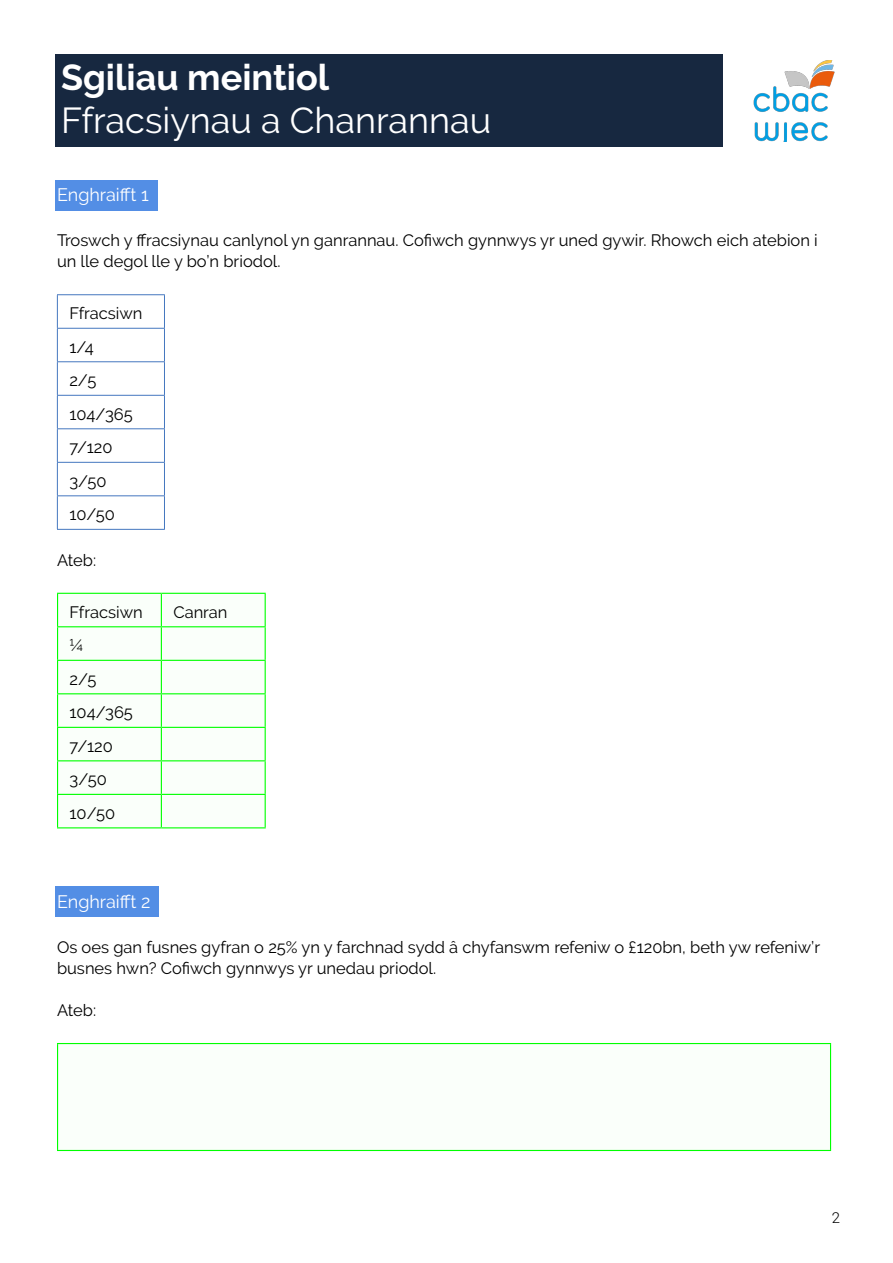
<style>
.page{position:relative;width:893px;height:1263px;background:#fff}
.page>*{position:absolute;margin:0;border:0;box-sizing:border-box;transform-origin:0 0}
.t1{font:36px "Raleway";color:#fff}
.t2{font:700 36px "Raleway";color:#fff}
.t3{font:18px "Raleway";color:#fff}
.t4{font:16.5px/33.5px "Raleway";color:#000}
.t5{font:300 15px "Roboto";color:#000}
</style>
<div class="page">
<div style="left:55px;top:54px;width:667px;height:50px;background:#172840"></div>
<div style="left:55px;top:98px;width:667px;height:49px;background:#172840"></div>
<img style="left:753px;top:61px;width:82px;height:81px">
<div style="left:56px;top:180px;width:102px;height:30px;background:#538ee5"></div>
<div style="left:56px;top:886px;width:103px;height:31px;background:#538ee5"></div>
<hr style="left:57px;top:328px;width:108px;height:1px;background:#4577bf">
<hr style="left:57px;top:361px;width:108px;height:1px;background:#4577bf">
<hr style="left:57px;top:395px;width:108px;height:1px;background:#4577bf">
<hr style="left:57px;top:428px;width:108px;height:1px;background:#4577bf">
<hr style="left:57px;top:462px;width:108px;height:1px;background:#4577bf">
<hr style="left:57px;top:495px;width:108px;height:1px;background:#4577bf">
<hr style="left:57px;top:294px;width:108px;height:1px;background:#4577bf">
<hr style="left:57px;top:295px;width:1px;height:33px;background:#4577bf">
<hr style="left:164px;top:295px;width:1px;height:33px;background:#4577bf">
<hr style="left:57px;top:329px;width:1px;height:32px;background:#4577bf">
<hr style="left:164px;top:329px;width:1px;height:32px;background:#4577bf">
<hr style="left:57px;top:362px;width:1px;height:33px;background:#4577bf">
<hr style="left:164px;top:362px;width:1px;height:33px;background:#4577bf">
<hr style="left:57px;top:396px;width:1px;height:32px;background:#4577bf">
<hr style="left:164px;top:396px;width:1px;height:32px;background:#4577bf">
<hr style="left:57px;top:429px;width:1px;height:33px;background:#4577bf">
<hr style="left:164px;top:429px;width:1px;height:33px;background:#4577bf">
<hr style="left:57px;top:463px;width:1px;height:32px;background:#4577bf">
<hr style="left:164px;top:463px;width:1px;height:32px;background:#4577bf">
<hr style="left:57px;top:496px;width:1px;height:33px;background:#4577bf">
<hr style="left:164px;top:496px;width:1px;height:33px;background:#4577bf">
<hr style="left:57px;top:529px;width:108px;height:1px;background:#4577bf">
<svg style="left:58px;top:594px;width:207px;height:233px"></svg>
<hr style="left:161px;top:594px;width:1px;height:32px;background:#0f0">
<hr style="left:57px;top:626px;width:104px;height:1px;background:#0f0">
<hr style="left:161px;top:626px;width:105px;height:1px;background:#0f0">
<hr style="left:161px;top:627px;width:1px;height:33px;background:#0f0">
<hr style="left:57px;top:660px;width:104px;height:1px;background:#0f0">
<hr style="left:161px;top:660px;width:105px;height:1px;background:#0f0">
<hr style="left:161px;top:661px;width:1px;height:32px;background:#0f0">
<hr style="left:57px;top:693px;width:104px;height:1px;background:#0f0">
<hr style="left:161px;top:693px;width:105px;height:1px;background:#0f0">
<hr style="left:161px;top:694px;width:1px;height:33px;background:#0f0">
<hr style="left:57px;top:727px;width:104px;height:1px;background:#0f0">
<hr style="left:161px;top:727px;width:105px;height:1px;background:#0f0">
<hr style="left:161px;top:728px;width:1px;height:32px;background:#0f0">
<hr style="left:57px;top:760px;width:104px;height:1px;background:#0f0">
<hr style="left:161px;top:760px;width:105px;height:1px;background:#0f0">
<hr style="left:161px;top:761px;width:1px;height:33px;background:#0f0">
<hr style="left:57px;top:794px;width:104px;height:1px;background:#0f0">
<hr style="left:161px;top:794px;width:105px;height:1px;background:#0f0">
<hr style="left:161px;top:795px;width:1px;height:32px;background:#0f0">
<hr style="left:57px;top:593px;width:104px;height:1px;background:#0f0">
<hr style="left:57px;top:594px;width:1px;height:32px;background:#0f0">
<hr style="left:161px;top:593px;width:105px;height:1px;background:#0f0">
<hr style="left:265px;top:594px;width:1px;height:32px;background:#0f0">
<hr style="left:57px;top:627px;width:1px;height:33px;background:#0f0">
<hr style="left:265px;top:627px;width:1px;height:33px;background:#0f0">
<hr style="left:57px;top:661px;width:1px;height:32px;background:#0f0">
<hr style="left:265px;top:661px;width:1px;height:32px;background:#0f0">
<hr style="left:57px;top:694px;width:1px;height:33px;background:#0f0">
<hr style="left:265px;top:694px;width:1px;height:33px;background:#0f0">
<hr style="left:57px;top:728px;width:1px;height:32px;background:#0f0">
<hr style="left:265px;top:728px;width:1px;height:32px;background:#0f0">
<hr style="left:57px;top:761px;width:1px;height:33px;background:#0f0">
<hr style="left:265px;top:761px;width:1px;height:33px;background:#0f0">
<hr style="left:57px;top:795px;width:1px;height:32px;background:#0f0">
<hr style="left:265px;top:795px;width:1px;height:32px;background:#0f0">
<hr style="left:57px;top:827px;width:104px;height:1px;background:#0f0">
<hr style="left:161px;top:827px;width:105px;height:1px;background:#0f0">
<div style="left:58px;top:1043px;width:772px;height:107px;background:#fafffa"></div>
<hr style="left:57px;top:1043px;width:774px;height:1px;background:#0f0">
<hr style="left:57px;top:1044px;width:1px;height:106px;background:#0f0">
<hr style="left:830px;top:1044px;width:1px;height:106px;background:#0f0">
<hr style="left:57px;top:1150px;width:774px;height:1px;background:#0f0">
<h1 class="t2" style="left:61px;top:56px;width:270px">Sgiliau meintiol</h1>
<h1 class="t1" style="left:61px;top:99px;width:432px">Ffracsiynau a Chanrannau</h1>
<p class="t3" style="left:57px;top:185px;width:93px">Enghraifft 1</p>
<p class="t4" style="left:57px;top:230px;width:762px;line-height:21px">Troswch y ffracsiynau canlynol yn ganrannau. Cofiwch gynnwys yr uned gywir. Rhowch eich atebion i un lle degol lle y bo’n briodol.</p>
<p class="t4" style="left:69px;top:297px;width:75px">Ffracsiwn<br>1/4<br>2/5<br>104/365<br>7/120<br>3/50<br>10/50</p>
<p class="t4" style="left:57px;top:543px;width:41px">Ateb:</p>
<p class="t4" style="left:70px;top:595px;width:75px">Ffracsiwn</p>
<p class="t4" style="left:173px;top:595px;width:56px">Canran</p>
<p class="t4" style="left:70px;top:629px;width:65px">¼<br>2/5<br>104/365<br>7/120<br>3/50<br>10/50</p>
<p class="t3" style="left:57px;top:891px;width:95px">Enghraifft 2</p>
<p class="t4" style="left:57px;top:936px;width:765px;line-height:21px">Os oes gan fusnes gyfran o 25% yn y farchnad sydd â chyfanswm refeniw o £120bn, beth yw refeniw’r busnes hwn? Cofiwch gynnwys yr unedau priodol.</p>
<p class="t4" style="left:57px;top:993px;width:41px">Ateb:</p>
<p class="t5" style="left:832px;top:1207px;width:10px">2</p>
</div>
